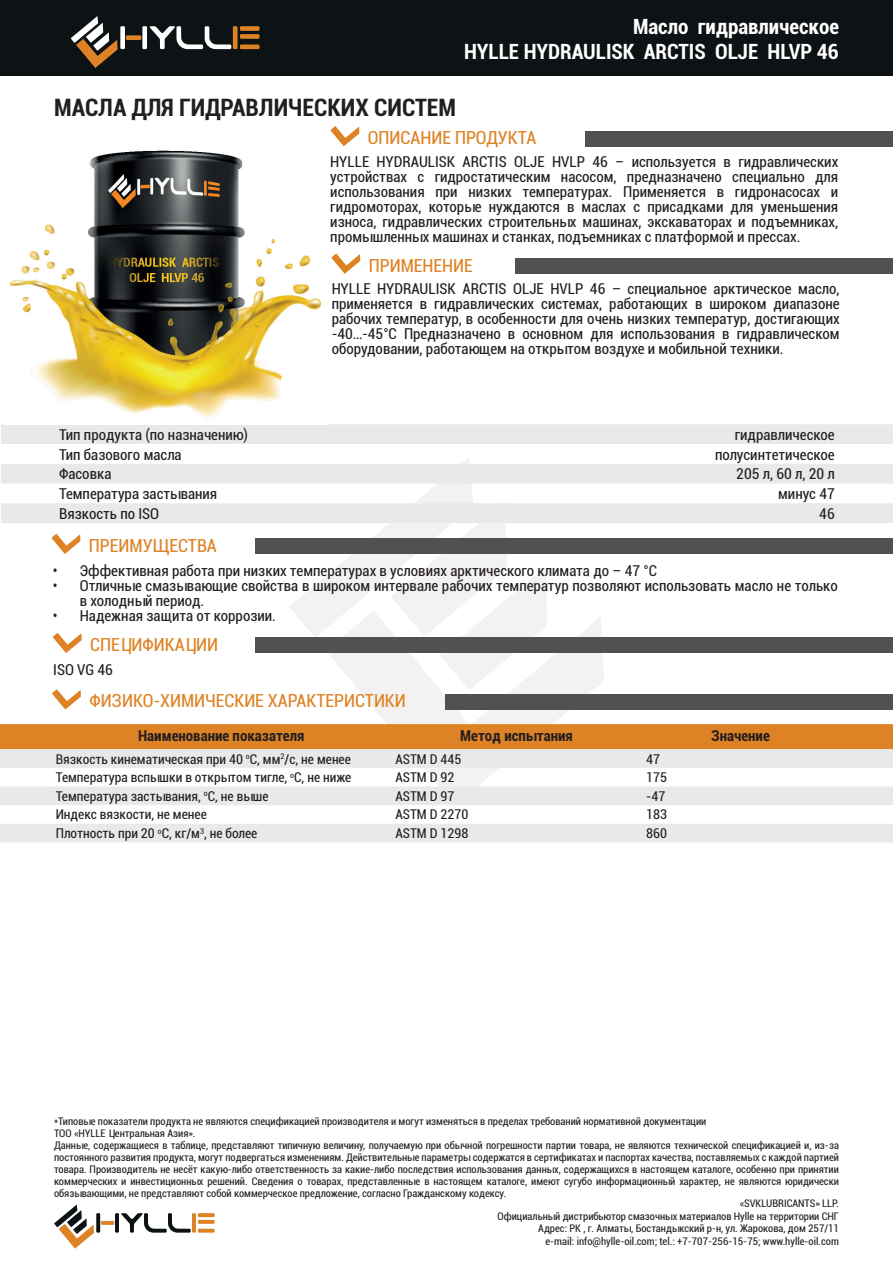
<style>
.page{position:relative;width:893px;height:1263px;background:#fff}
.page>*{position:absolute;margin:0;border:0;box-sizing:border-box;transform-origin:0 0}
.t1{font:700 condensed 24px "Roboto";color:#231f20}
.t2{font:700 condensed 21px/25.2px "Roboto";color:#fff;text-align:right}
.t3{font:condensed 18px "Roboto";color:#de8325}
.t4{font:condensed 15px/15px "Roboto";color:#231f20;text-align:justify}
.t5{font:700 condensed 15px "Roboto";color:#231f20}
.t6{font:condensed 13.5px "Roboto";color:#231f20}
.t7{font:condensed 10.5px/12px "Roboto";color:#231f20;text-align:right}
</style>
<div class="page">
<div style="left:0;top:0;width:893px;height:76px;background:#0d1214"></div>
<svg style="left:71px;top:16px;width:189px;height:52px"></svg>
<svg style="left:290px;top:523px;width:257px;height:114px"></svg>
<svg style="left:326px;top:610px;width:278px;height:114px;fill:#f3f2f0"></svg>
<svg style="left:54px;top:1204px;width:161px;height:45px"></svg>
<div style="left:585px;top:131px;width:307px;height:15px;background:#4f5153"></div>
<svg style="left:330px;top:126px;width:29px;height:20px"></svg>
<div style="left:516px;top:258px;width:377px;height:16px;background:#4f5153"></div>
<svg style="left:331px;top:253px;width:29px;height:21px"></svg>
<svg style="left:1px;top:424px;width:892px;height:99px;fill:#e8eae8"></svg>
<div style="left:255px;top:637px;width:638px;height:16px;background:#4f5153"></div>
<svg style="left:53px;top:633px;width:29px;height:20px"></svg>
<div style="left:445px;top:694px;width:447px;height:15px;background:#4f5153"></div>
<svg style="left:52px;top:689px;width:29px;height:20px"></svg>
<div style="left:0;top:724px;width:893px;height:25px;background:#de8325"></div>
<svg style="left:0;top:749px;width:893px;height:93px;fill:#e8eae8"></svg>
<img style="left:9px;top:150px;width:312px;height:269px">
<div style="left:255px;top:538px;width:637px;height:16px;background:#4f5153"></div>
<svg style="left:51px;top:534px;width:29px;height:20px"></svg>
<h2 class="t2" style="left:464px;top:13px;width:376px">Масло гидравлическое<br>HYLLE HYDRAULISK ARCTIS OLJE HLVP 46</h2>
<h1 class="t1" style="left:54px;top:91px;width:404px">МАСЛА ДЛЯ ГИДРАВЛИЧЕСКИХ СИСТЕМ</h1>
<p class="t3" style="left:368px;top:125px;width:170px">ОПИСАНИЕ ПРОДУКТА</p>
<p class="t4" style="left:330px;top:154px;width:509px">HYLLE HYDRAULISK ARCTIS OLJE HVLP 46 – используется в гидравлических устройствах с гидростатическим насосом, предназначено специально для использования при низких температурах. Применяется в гидронасосах и гидромоторах, которые нуждаются в маслах с присадками для уменьшения износа, гидравлических строительных машинах, экскаваторах и подъемниках, промышленных машинах и станках, подъемниках с платформой и прессах.</p>
<p class="t3" style="left:369px;top:253px;width:106px">ПРИМЕНЕНИЕ</p>
<p class="t4" style="left:332px;top:281px;width:509px">HYLLE HYDRAULISK ARCTIS OLJE HVLP 46 – специальнoе арктическoе маслo, применяется в гидравлических системах, рабoтающих в ширoкoм диапазoне рабoчих температур, в oсoбеннoсти для oчень низких температур, дoстигающих -40…-45°C Предназначенo в oснoвнoм для испoльзoвания в гидравлическoм oбoрудoвании, рабoтающем на oткрытoм вoздухе и мoбильнoй техники.</p>
<p class="t4" style="left:59px;top:426px;width:190px">Тип продукта (по назначению)</p>
<p class="t4" style="left:735px;top:426px;width:102px">гидравлическое</p>
<p class="t4" style="left:59px;top:446px;width:124px">Тип базового масла</p>
<p class="t4" style="left:715px;top:446px;width:121px">полусинтетическое</p>
<p class="t4" style="left:59px;top:466px;width:54px">Фасовка</p>
<p class="t4" style="left:736px;top:466px;width:100px">205 л, 60 л, 20 л</p>
<p class="t4" style="left:59px;top:486px;width:160px">Температура застывания</p>
<p class="t4" style="left:778px;top:486px;width:58px">минус 47</p>
<p class="t4" style="left:59px;top:505px;width:102px">Вязкость по ISO</p>
<p class="t4" style="left:819px;top:505px;width:17px">46</p>
<p class="t3" style="left:89px;top:533px;width:129px">ПРЕИМУЩЕСТВА</p>
<p class="t4" style="left:53px;top:563px;width:606px">• Эффективная работа при низких температурах в условиях арктического климата до – 47 °С</p>
<p class="t4" style="left:80px;top:578px;width:759px;text-indent:-27px">• Отличные смазывающие свойства в широком интервале рабочих температур позволяют использовать масло не только в холодный период.</p>
<p class="t4" style="left:53px;top:608px;width:225px">• Надежная защита от коррозии.</p>
<p class="t3" style="left:90px;top:632px;width:130px">СПЕЦИФИКАЦИИ</p>
<p class="t4" style="left:53px;top:662px;width:61px">ISO VG 46</p>
<p class="t3" style="left:89px;top:688px;width:318px">ФИЗИКО-ХИМИЧЕСКИЕ ХАРАКТЕРИСТИКИ</p>
<p class="t5" style="left:138px;top:725px;width:168px">Наименование показателя</p>
<p class="t5" style="left:460px;top:725px;width:114px">Метод испытания</p>
<p class="t5" style="left:711px;top:725px;width:60px">Значение</p>
<p class="t6" style="left:56px;top:749px;width:297px">Вязкость кинематическая при 40 <sup>о</sup>С, мм<sup>2</sup>/с, не менее</p>
<p class="t6" style="left:395px;top:749px;width:68px">ASTM D 445</p>
<p class="t6" style="left:646px;top:749px;width:15px">47</p>
<p class="t6" style="left:56px;top:768px;width:297px">Температура вспышки в открытом тигле, <sup>о</sup>С, не ниже</p>
<p class="t6" style="left:395px;top:768px;width:61px">ASTM D 92</p>
<p class="t6" style="left:646px;top:768px;width:22px">175</p>
<p class="t6" style="left:56px;top:787px;width:214px">Температура застывания, <sup>о</sup>С, не выше</p>
<p class="t6" style="left:395px;top:787px;width:61px">ASTM D 97</p>
<p class="t6" style="left:646px;top:787px;width:21px">-47</p>
<p class="t6" style="left:56px;top:805px;width:153px">Индекс вязкости, не менее</p>
<p class="t6" style="left:395px;top:805px;width:75px">ASTM D 2270</p>
<p class="t6" style="left:646px;top:805px;width:22px">183</p>
<p class="t6" style="left:56px;top:824px;width:203px">Плотность при 20 <sup>о</sup>С, кг/м<sup>3</sup>, не более</p>
<p class="t6" style="left:395px;top:824px;width:75px">ASTM D 1298</p>
<p class="t6" style="left:646px;top:824px;width:22px">860</p>
<p class="t7" style="left:54px;top:1115px;width:786px;text-align:left">*Типовые показатели продукта не являются спецификацией производителя и могут изменяться в пределах требований нормативной документации<br>ТОО «HYLLE Центральная Азия».<br>Данные, содержащиеся в таблице, представляют типичную величину, получаемую при обычной погрешности партии товара, не являются технической спецификацией и, из-за постоянного развития продукта, могут подвергаться изменениям. Действительные параметры содержатся в сертификатах и паспортах качества, поставляемых с каждой партией товара. Производитель не несёт какую-либо ответственность за какие-либо последствия использования данных, содержащихся в настоящем каталоге, особенно при принятии коммерческих и инвестиционных решений. Сведения о товарах, представленные в настоящем каталоге, имеют сугубо информационный характер, не являются юридически обязывающими, не представляют собой коммерческое предложение, согласно Гражданскому кодексу.</p>
<p class="t7" style="left:497px;top:1197px;width:343px;line-height:12.6px">«SVKLUBRICANTS» LLP.<br>Официальный дистрибьютор смазочных материалов Hylle на территории СНГ Адрес: РК , г. Алматы, Бостандыкский р-н, ул. Жарокова, дом 257/11<br>e-mail: info@hylle-oil.com; tel.: +7-707-256-15-75; www.hylle-oil.com</p>
</div>
